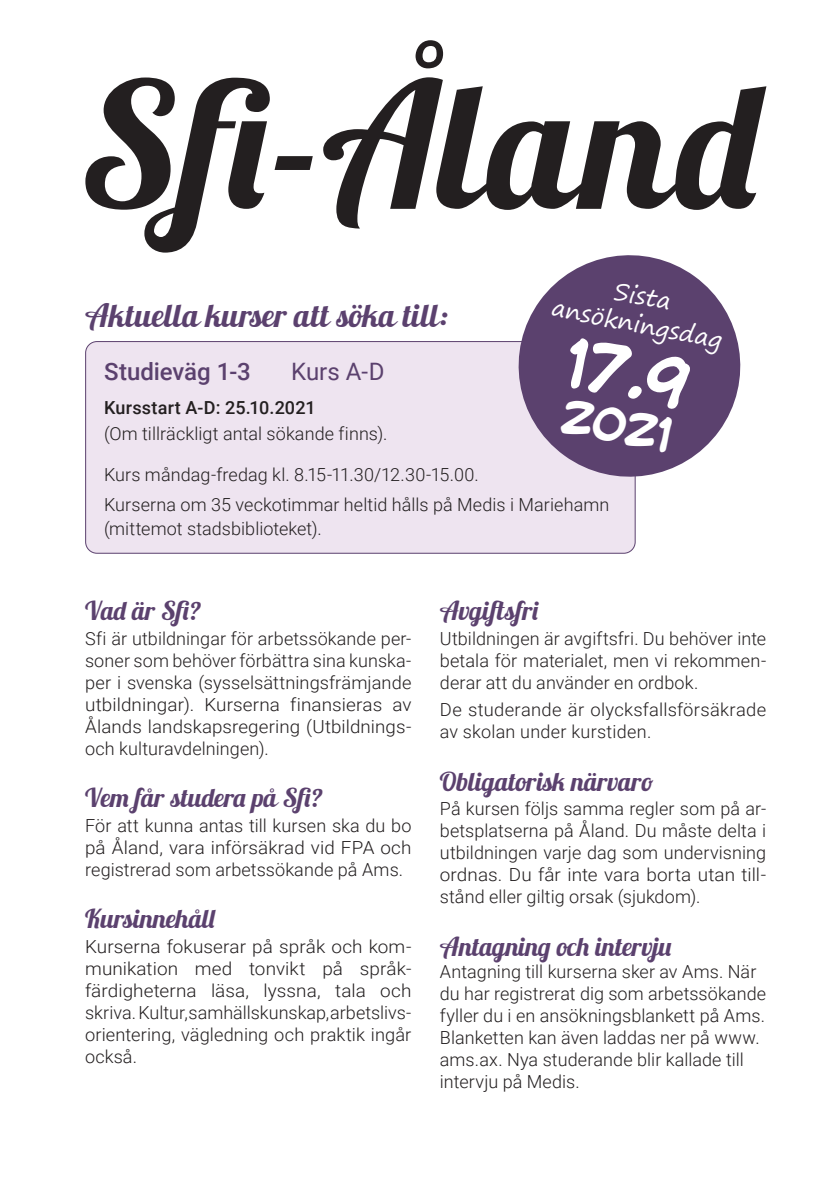
<style>
.page{position:relative;width:840px;height:1191px;background:#fff}
.page>*{position:absolute;margin:0;border:0;box-sizing:border-box;transform-origin:0 0}
.Stor_rubrik{font:175px "Lobster 1.3";letter-spacing:.02em;color:#231f20}
.t1{font:700 58.4px "CC Meanwhile";color:#fff}
.t2{font:700 41.2px "CC Meanwhile";color:#fff}
.Brödtext_-_en_spalt{font:32px "Lobster 1.3";letter-spacing:.015em;color:#5b416e}
.Underrubrik{font:26px "Lobster 1.3";color:#5b416e}
.t3{font:500 24px "Roboto";letter-spacing:-.005em;color:#5b416e}
.t4{font:24px "Roboto";color:#5b416e}
.t5{font:23.8px/28.2px "Segoe Print";color:#fff;text-align:center}
.Brödtext{font:300 18px/22px "Roboto";letter-spacing:.005em;color:#231f20;text-align:justify}
.Underrubrik-2{font:300 18px/22px "Roboto";letter-spacing:.005em;color:#231f20}
.Brödtext-2{font:300 18px/22px "Roboto";letter-spacing:.005em;color:#231f20;text-align:justify;scale:1.05 1}
.t6{font:500 18px "Roboto";letter-spacing:.015em;color:#231f20}
</style>
<div class="page">
<div style="left:86px;top:341px;width:548px;height:212px;background:#eee4f0;border-radius:11px"></div>
<div style="left:85px;top:341px;width:550px;height:213px;border:1px solid #5b416e;border-radius:11px"></div>
<svg style="left:503px;top:255px;width:238px;height:236px;fill:#5b416e"></svg>
<p class="Stor_rubrik" style="left:79px;top:34px;width:682px">Sfi-Åland</p>
<p class="t5" style="left:560px;top:265px;width:175px;rotate:11deg">Sista ansökningsdag</p>
<p class="Brödtext_-_en_spalt" style="left:85px;top:295px;width:364px">Aktuella kurser att söka till:</p>
<p class="t3" style="left:104px;top:355px;width:148px">Studieväg 1-3</p>
<p class="t4" style="left:291px;top:355px;width:95px">Kurs A-D</p>
<p class="t6" style="left:104px;top:395px;width:213px">Kursstart A-D: 25.10.2021</p>
<p class="Brödtext" style="left:104px;top:422px;width:285px">(Om tillräckligt antal sökande finns).</p>
<p class="Brödtext" style="left:104px;top:463px;width:376px">Kurs måndag-fredag kl. 8.15-11.30/12.30-15.00.</p>
<p class="Brödtext" style="left:104px;top:492px;width:506px;line-height:24px">Kurserna om 35 veckotimmar heltid hålls på Medis i Mariehamn (mittemot stadsbiblioteket).</p>
<p class="t1" style="left:573px;top:323px;width:125px;rotate:11deg">17.9</p>
<p class="t2" style="left:568px;top:388px;width:113px;rotate:11deg">2021</p>
<p class="Underrubrik" style="left:85px;top:593px;width:118px">Vad är Sfi?</p>
<p class="Brödtext" style="left:85px;top:626px;width:328px">Sfi är utbildningar för arbetssökande per&shy;soner som behöver förbättra sina kunska&shy;per i svenska (sysselsättningsfrämjande utbildningar). Kurserna finansieras av Ålands landskapsregering (Utbildnings&shy;och kulturavdelningen).</p>
<p class="Underrubrik" style="left:85px;top:781px;width:239px">Vem får studera på Sfi?</p>
<p class="Brödtext" style="left:85px;top:813px;width:328px">För att kunna antas till kursen ska du bo på Åland, vara införsäkrad vid FPA och registrerad som arbetssökande på Ams.</p>
<p class="Underrubrik" style="left:85px;top:902px;width:132px">Kursinnehåll</p>
<p class="Brödtext-2" style="left:85px;top:935px;width:312px">Kurserna fokuserar på språk och kom&shy;munikation med tonvikt på språk&shy;färdigheterna läsa, lyssna, tala och skriva. Kultur, samhällskunskap, arbetslivs&shy;orientering, vägledning och praktik ingår också.</p>
<p class="Underrubrik" style="left:439px;top:593px;width:101px">Avgiftsfri</p>
<p class="Brödtext" style="left:439px;top:626px;width:327px">Utbildningen är avgiftsfri. Du behöver inte betala för materialet, men vi rekommen&shy;derar att du använder en ordbok.</p>
<p class="Brödtext" style="left:439px;top:698px;width:327px">De studerande är olycksfallsförsäkrade av skolan under kurstiden.</p>
<p class="Underrubrik" style="left:439px;top:764px;width:214px">Obligatorisk närvaro</p>
<p class="Brödtext" style="left:439px;top:797px;width:327px">På kursen följs samma regler som på ar&shy;betsplatserna på Åland. Du måste delta i utbildningen varje dag som undervisning ordnas. Du får inte vara borta utan till&shy;stånd eller giltig orsak (sjukdom).</p>
<p class="Underrubrik" style="left:439px;top:929px;width:233px">Antagning och intervju</p>
<p class="Underrubrik-2" style="left:439px;top:959px;width:327px">Antagning till kurserna sker av Ams. När du har registrerat dig som arbetssökande fyller du i en ansökningsblankett på Ams.<br>Blanketten kan även laddas ner på www. ams.ax. Nya studerande blir kallade till intervju på Medis.</p>
</div>
